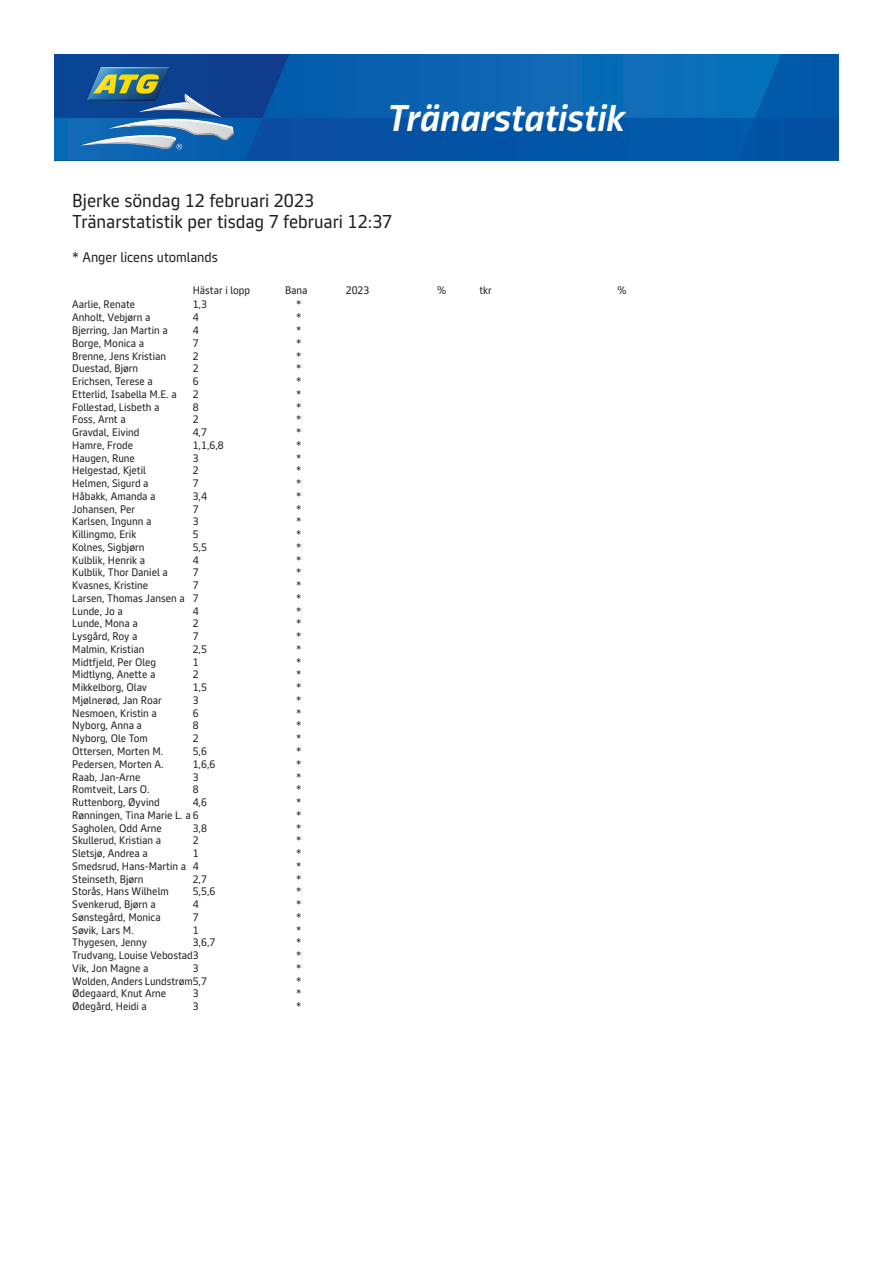
<style>
.page{position:relative;width:893px;height:1263px;background:#fff}
.page>*{position:absolute;margin:0;border:0;box-sizing:border-box;transform-origin:0 0}
.t1{font:italic 700 36px "ATG Text";color:#fff}
.t2{font:18px/21.6px "ATG Text";color:#231f20}
.t3{font:13.5px "ATG Text";color:#231f20}
.t4{font:10.5px "ATG Text";color:#231f20}
</style>
<div class="page">
<svg style="left:54px;top:54px;width:785px;height:106px"></svg>
<h1 class="t1" style="left:387px;top:100px;width:239px">Tränarstatistik</h1>
<h2 class="t2" style="left:72px;top:190px;width:322px">Bjerke söndag 12 februari 2023<br>Tränarstatistik per tisdag 7 februari 12:37</h2>
<p class="t3" style="left:72px;top:250px;width:147px">* Anger licens utomlands</p>
<p class="t4" style="left:193px;top:285px;width:59px">Hästar i lopp</p>
<p class="t4" style="left:285px;top:285px;width:24px">Bana</p>
<p class="t4" style="left:346px;top:285px;width:25px">2023</p>
<p class="t4" style="left:437px;top:285px;width:11px">%</p>
<p class="t4" style="left:479px;top:285px;width:14px">tkr</p>
<p class="t4" style="left:618px;top:285px;width:11px">%</p>
<p class="t4" style="left:72px;top:299px;width:64px">Aarlie, Renate</p>
<p class="t4" style="left:193px;top:299px;width:16px">1,3</p>
<p class="t4" style="left:296px;top:299px;width:7px">*</p>
<p class="t4" style="left:72px;top:312px;width:80px">Anholt, Vebjørn a</p>
<p class="t4" style="left:193px;top:312px;width:7px">4</p>
<p class="t4" style="left:296px;top:312px;width:7px">*</p>
<p class="t4" style="left:72px;top:325px;width:97px">Bjerring, Jan Martin a</p>
<p class="t4" style="left:193px;top:325px;width:7px">4</p>
<p class="t4" style="left:296px;top:325px;width:7px">*</p>
<p class="t4" style="left:72px;top:338px;width:73px">Borge, Monica a</p>
<p class="t4" style="left:193px;top:338px;width:7px">7</p>
<p class="t4" style="left:296px;top:338px;width:7px">*</p>
<p class="t4" style="left:72px;top:350px;width:95px">Brenne, Jens Kristian</p>
<p class="t4" style="left:193px;top:350px;width:7px">2</p>
<p class="t4" style="left:296px;top:350px;width:7px">*</p>
<p class="t4" style="left:72px;top:363px;width:67px">Duestad, Bjørn</p>
<p class="t4" style="left:193px;top:363px;width:7px">2</p>
<p class="t4" style="left:296px;top:363px;width:7px">*</p>
<p class="t4" style="left:72px;top:376px;width:82px">Erichsen, Terese a</p>
<p class="t4" style="left:193px;top:376px;width:7px">6</p>
<p class="t4" style="left:296px;top:376px;width:7px">*</p>
<p class="t4" style="left:72px;top:389px;width:106px">Etterlid, Isabella M.E. a</p>
<p class="t4" style="left:193px;top:389px;width:7px">2</p>
<p class="t4" style="left:296px;top:389px;width:7px">*</p>
<p class="t4" style="left:72px;top:401px;width:89px">Follestad, Lisbeth a</p>
<p class="t4" style="left:193px;top:401px;width:7px">8</p>
<p class="t4" style="left:296px;top:401px;width:7px">*</p>
<p class="t4" style="left:72px;top:414px;width:55px">Foss, Arnt a</p>
<p class="t4" style="left:193px;top:414px;width:7px">2</p>
<p class="t4" style="left:296px;top:414px;width:7px">*</p>
<p class="t4" style="left:72px;top:427px;width:69px">Gravdal, Eivind</p>
<p class="t4" style="left:193px;top:427px;width:16px">4,7</p>
<p class="t4" style="left:296px;top:427px;width:7px">*</p>
<p class="t4" style="left:72px;top:440px;width:62px">Hamre, Frode</p>
<p class="t4" style="left:193px;top:440px;width:32px">1,1,6,8</p>
<p class="t4" style="left:296px;top:440px;width:7px">*</p>
<p class="t4" style="left:72px;top:452px;width:64px">Haugen, Rune</p>
<p class="t4" style="left:193px;top:452px;width:7px">3</p>
<p class="t4" style="left:296px;top:452px;width:7px">*</p>
<p class="t4" style="left:72px;top:465px;width:75px">Helgestad, Kjetil</p>
<p class="t4" style="left:193px;top:465px;width:7px">2</p>
<p class="t4" style="left:296px;top:465px;width:7px">*</p>
<p class="t4" style="left:72px;top:478px;width:78px">Helmen, Sigurd a</p>
<p class="t4" style="left:193px;top:478px;width:7px">7</p>
<p class="t4" style="left:296px;top:478px;width:7px">*</p>
<p class="t4" style="left:72px;top:491px;width:85px">Håbakk, Amanda a</p>
<p class="t4" style="left:193px;top:491px;width:16px">3,4</p>
<p class="t4" style="left:296px;top:491px;width:7px">*</p>
<p class="t4" style="left:72px;top:503px;width:64px">Johansen, Per</p>
<p class="t4" style="left:193px;top:503px;width:7px">7</p>
<p class="t4" style="left:296px;top:503px;width:7px">*</p>
<p class="t4" style="left:72px;top:516px;width:81px">Karlsen, Ingunn a</p>
<p class="t4" style="left:193px;top:516px;width:7px">3</p>
<p class="t4" style="left:296px;top:516px;width:7px">*</p>
<p class="t4" style="left:72px;top:529px;width:66px">Killingmo, Erik</p>
<p class="t4" style="left:193px;top:529px;width:7px">5</p>
<p class="t4" style="left:296px;top:529px;width:7px">*</p>
<p class="t4" style="left:72px;top:542px;width:74px">Kolnes, Sigbjørn</p>
<p class="t4" style="left:193px;top:542px;width:16px">5,5</p>
<p class="t4" style="left:296px;top:542px;width:7px">*</p>
<p class="t4" style="left:72px;top:554px;width:74px">Kulblik, Henrik a</p>
<p class="t4" style="left:193px;top:554px;width:7px">4</p>
<p class="t4" style="left:296px;top:554px;width:7px">*</p>
<p class="t4" style="left:72px;top:567px;width:97px">Kulblik, Thor Daniel a</p>
<p class="t4" style="left:193px;top:567px;width:7px">7</p>
<p class="t4" style="left:296px;top:567px;width:7px">*</p>
<p class="t4" style="left:72px;top:580px;width:78px">Kvasnes, Kristine</p>
<p class="t4" style="left:193px;top:580px;width:7px">7</p>
<p class="t4" style="left:296px;top:580px;width:7px">*</p>
<p class="t4" style="left:72px;top:593px;width:128px">Larsen, Thomas Jansen a 7</p>
<p class="t4" style="left:296px;top:593px;width:7px">*</p>
<p class="t4" style="left:72px;top:605px;width:52px">Lunde, Jo a</p>
<p class="t4" style="left:193px;top:605px;width:7px">4</p>
<p class="t4" style="left:296px;top:605px;width:7px">*</p>
<p class="t4" style="left:72px;top:618px;width:67px">Lunde, Mona a</p>
<p class="t4" style="left:193px;top:618px;width:7px">2</p>
<p class="t4" style="left:296px;top:618px;width:7px">*</p>
<p class="t4" style="left:72px;top:631px;width:67px">Lysgård, Roy a</p>
<p class="t4" style="left:193px;top:631px;width:7px">7</p>
<p class="t4" style="left:296px;top:631px;width:7px">*</p>
<p class="t4" style="left:72px;top:644px;width:74px">Malmin, Kristian</p>
<p class="t4" style="left:193px;top:644px;width:16px">2,5</p>
<p class="t4" style="left:296px;top:644px;width:7px">*</p>
<p class="t4" style="left:72px;top:656px;width:85px">Midtfjeld, Per Oleg</p>
<p class="t4" style="left:193px;top:656px;width:7px">1</p>
<p class="t4" style="left:296px;top:656px;width:7px">*</p>
<p class="t4" style="left:72px;top:669px;width:85px">Midtlyng, Anette a</p>
<p class="t4" style="left:193px;top:669px;width:7px">2</p>
<p class="t4" style="left:296px;top:669px;width:7px">*</p>
<p class="t4" style="left:72px;top:682px;width:76px">Mikkelborg, Olav</p>
<p class="t4" style="left:193px;top:682px;width:16px">1,5</p>
<p class="t4" style="left:296px;top:682px;width:7px">*</p>
<p class="t4" style="left:72px;top:695px;width:91px">Mjølnerød, Jan Roar</p>
<p class="t4" style="left:193px;top:695px;width:7px">3</p>
<p class="t4" style="left:296px;top:695px;width:7px">*</p>
<p class="t4" style="left:72px;top:707px;width:86px">Nesmoen, Kristin a</p>
<p class="t4" style="left:193px;top:707px;width:7px">6</p>
<p class="t4" style="left:296px;top:707px;width:7px">*</p>
<p class="t4" style="left:72px;top:720px;width:71px">Nyborg, Anna a</p>
<p class="t4" style="left:193px;top:720px;width:7px">8</p>
<p class="t4" style="left:296px;top:720px;width:7px">*</p>
<p class="t4" style="left:72px;top:733px;width:77px">Nyborg, Ole Tom</p>
<p class="t4" style="left:193px;top:733px;width:7px">2</p>
<p class="t4" style="left:296px;top:733px;width:7px">*</p>
<p class="t4" style="left:72px;top:746px;width:92px">Ottersen, Morten M.</p>
<p class="t4" style="left:193px;top:746px;width:16px">5,6</p>
<p class="t4" style="left:296px;top:746px;width:7px">*</p>
<p class="t4" style="left:72px;top:759px;width:93px">Pedersen, Morten A.</p>
<p class="t4" style="left:193px;top:759px;width:24px">1,6,6</p>
<p class="t4" style="left:296px;top:759px;width:7px">*</p>
<p class="t4" style="left:72px;top:771px;width:70px">Raab, Jan-Arne</p>
<p class="t4" style="left:193px;top:771px;width:7px">3</p>
<p class="t4" style="left:296px;top:771px;width:7px">*</p>
<p class="t4" style="left:72px;top:784px;width:79px">Romtveit, Lars O.</p>
<p class="t4" style="left:193px;top:784px;width:7px">8</p>
<p class="t4" style="left:296px;top:784px;width:7px">*</p>
<p class="t4" style="left:72px;top:797px;width:89px">Ruttenborg, Øyvind</p>
<p class="t4" style="left:193px;top:797px;width:16px">4,6</p>
<p class="t4" style="left:296px;top:797px;width:7px">*</p>
<p class="t4" style="left:72px;top:810px;width:128px">Rønningen, Tina Marie L. a 6</p>
<p class="t4" style="left:296px;top:810px;width:7px">*</p>
<p class="t4" style="left:72px;top:822px;width:91px">Sagholen, Odd Arne</p>
<p class="t4" style="left:193px;top:822px;width:16px">3,8</p>
<p class="t4" style="left:296px;top:822px;width:7px">*</p>
<p class="t4" style="left:72px;top:835px;width:90px">Skullerud, Kristian a</p>
<p class="t4" style="left:193px;top:835px;width:7px">2</p>
<p class="t4" style="left:296px;top:835px;width:7px">*</p>
<p class="t4" style="left:72px;top:848px;width:77px">Sletsjø, Andrea a</p>
<p class="t4" style="left:193px;top:848px;width:7px">1</p>
<p class="t4" style="left:296px;top:848px;width:7px">*</p>
<p class="t4" style="left:72px;top:861px;width:128px">Smedsrud, Hans-Martin a 4</p>
<p class="t4" style="left:296px;top:861px;width:7px">*</p>
<p class="t4" style="left:72px;top:873px;width:73px">Steinseth, Bjørn</p>
<p class="t4" style="left:193px;top:873px;width:16px">2,7</p>
<p class="t4" style="left:296px;top:873px;width:7px">*</p>
<p class="t4" style="left:72px;top:886px;width:98px">Storås, Hans Wilhelm</p>
<p class="t4" style="left:193px;top:886px;width:24px">5,5,6</p>
<p class="t4" style="left:296px;top:886px;width:7px">*</p>
<p class="t4" style="left:72px;top:899px;width:85px">Svenkerud, Bjørn a</p>
<p class="t4" style="left:193px;top:899px;width:7px">4</p>
<p class="t4" style="left:296px;top:899px;width:7px">*</p>
<p class="t4" style="left:72px;top:912px;width:90px">Sønstegård, Monica</p>
<p class="t4" style="left:193px;top:912px;width:7px">7</p>
<p class="t4" style="left:296px;top:912px;width:7px">*</p>
<p class="t4" style="left:72px;top:924px;width:63px">Søvik, Lars M.</p>
<p class="t4" style="left:193px;top:924px;width:7px">1</p>
<p class="t4" style="left:296px;top:924px;width:7px">*</p>
<p class="t4" style="left:72px;top:937px;width:76px">Thygesen, Jenny</p>
<p class="t4" style="left:193px;top:937px;width:24px">3,6,7</p>
<p class="t4" style="left:296px;top:937px;width:7px">*</p>
<p class="t4" style="left:72px;top:950px;width:128px">Trudvang, Louise Vebostad3</p>
<p class="t4" style="left:296px;top:950px;width:7px">*</p>
<p class="t4" style="left:72px;top:963px;width:78px">Vik, Jon Magne a</p>
<p class="t4" style="left:193px;top:963px;width:7px">3</p>
<p class="t4" style="left:296px;top:963px;width:7px">*</p>
<p class="t4" style="left:72px;top:975px;width:136px">Wolden, Anders Lundstrøm5,7</p>
<p class="t4" style="left:296px;top:975px;width:7px">*</p>
<p class="t4" style="left:72px;top:988px;width:96px">Ødegaard, Knut Arne</p>
<p class="t4" style="left:193px;top:988px;width:7px">3</p>
<p class="t4" style="left:296px;top:988px;width:7px">*</p>
<p class="t4" style="left:72px;top:1001px;width:76px">Ødegård, Heidi a</p>
<p class="t4" style="left:193px;top:1001px;width:7px">3</p>
<p class="t4" style="left:296px;top:1001px;width:7px">*</p>
</div>
